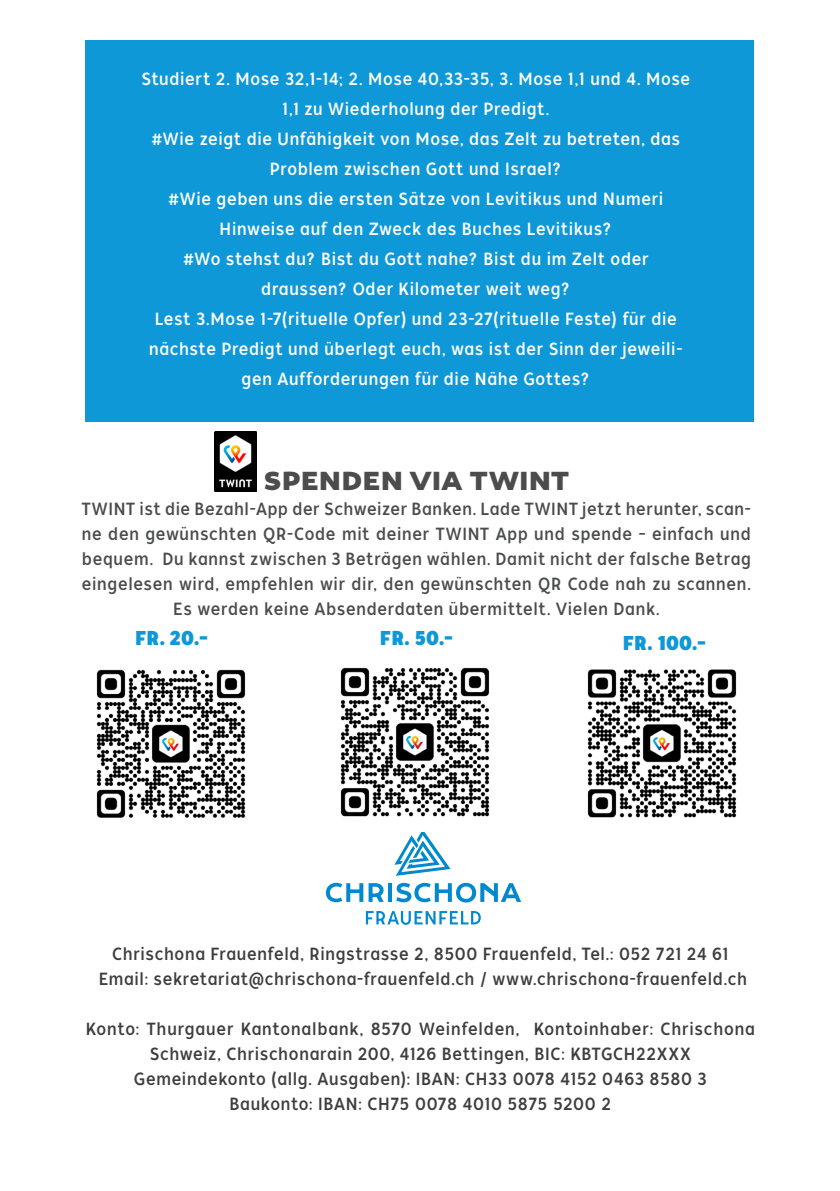
<style>
.page{position:relative;width:840px;height:1191px;background:#fff}
.page>*{position:absolute;margin:0;border:0;box-sizing:border-box;transform-origin:0 0}
.Subtitles{font:26px "Tide Sans 700 Mondo";letter-spacing:.03em;color:#4b4c4d}
.Predigt_Überschrift{font:20px "Tide Sans Cond 700 Mondo";letter-spacing:.04em;color:#0e98d7}
.Fleisstext_Blocksatz{font:17.6px/30px "Tide Sans Cond 400 Lil Dude";letter-spacing:.035em;color:#fff;text-align:center}
.Text_standart{font:17.6px/25px "Tide Sans Cond 400 Lil Dude";letter-spacing:.04em;color:#3e3e3f;text-align:center}
.Copy_Justified{font:17.6px/25px "Tide Sans Cond 400 Lil Dude";letter-spacing:.035em;color:#4b4c4d;text-align:center}
</style>
<div class="page">
<svg style="left:365px;top:911px;width:115px;height:13px"></svg>
<svg style="left:394px;top:832px;width:56px;height:44px"></svg>
<svg style="left:326px;top:882px;width:57px;height:20px"></svg>
<hr style="left:388px;top:883px;width:4px;height:19px;background:#0089cf">
<svg style="left:396px;top:882px;width:125px;height:20px"></svg>
<div style="left:86px;top:40px;width:667px;height:381px;background:#0e98d7"></div>
<img style="left:96px;top:669px;width:150px;height:149px">
<img style="left:340px;top:667px;width:150px;height:150px">
<img style="left:587px;top:669px;width:150px;height:149px">
<img style="left:214px;top:432px;width:43px;height:59px">
<p class="Fleisstext_Blocksatz" style="left:141px;top:64px;width:550px">Studiert 2. Mose 32,1-14; 2. Mose 40,33-35, 3. Mose 1,1 und 4. Mose<br>1,1 zu Wiederholung der Predigt.</p>
<p class="Fleisstext_Blocksatz" style="left:151px;top:124px;width:530px">#Wie zeigt die Unfähigkeit von Mose, das Zelt zu betreten, das<br>Problem zwischen Gott und Israel?</p>
<p class="Fleisstext_Blocksatz" style="left:168px;top:184px;width:496px">#Wie geben uns die ersten Sätze von Levitikus und Numeri<br>Hinweise auf den Zweck des Buches Levitikus?</p>
<p class="Fleisstext_Blocksatz" style="left:183px;top:244px;width:466px">#Wo stehst du? Bist du Gott nahe? Bist du im Zelt oder draussen? Oder Kilometer weit weg?</p>
<p class="Fleisstext_Blocksatz" style="left:149px;top:304px;width:534px">Lest 3.Mose 1-7(rituelle Opfer) und 23-27(rituelle Feste) für die nächste Predigt und überlegt euch, was ist der Sinn der jeweili&shy;gen Aufforderungen für die Nähe Gottes?</p>
<p class="Subtitles" style="left:264px;top:464px;width:306px">SPENDEN VIA TWINT</p>
<p class="Copy_Justified" style="left:82px;top:497px;width:670px">TWINT ist die Bezahl-App der Schweizer Banken. Lade TWINT jetzt herunter, scan&shy;ne den gewünschten QR-Code mit deiner TWINT App und spende – einfach und bequem. Du kannst zwischen 3 Beträgen wählen. Damit nicht der falsche Betrag eingelesen wird, empfehlen wir dir, den gewünschten QR Code nah zu scannen.<br>Es werden keine Absenderdaten übermittelt. Vielen Dank.</p>
<p class="Predigt_Überschrift" style="left:135px;top:625px;width:74px">FR. 20.–</p>
<p class="Predigt_Überschrift" style="left:380px;top:625px;width:74px">FR. 50.–</p>
<p class="Predigt_Überschrift" style="left:622px;top:630px;width:84px">FR. 100.–</p>
<p class="Text_standart" style="left:112px;top:942px;width:617px">Chrischona Frauenfeld, Ringstrasse 2, 8500 Frauenfeld, Tel.: 052 721 24 61</p>
<p class="Text_standart" style="left:99px;top:967px;width:649px">Email: sekretariat@chrischona-frauenfeld.ch / www.chrischona-frauenfeld.ch</p>
<p class="Text_standart" style="left:86px;top:1017px;width:670px">Konto: Thurgauer Kantonalbank, 8570 Weinfelden, Kontoinhaber: Chrischona<br>Schweiz, Chrischonarain 200, 4126 Bettingen, BIC: KBTGCH22XXX</p>
<p class="Text_standart" style="left:134px;top:1067px;width:574px">Gemeindekonto (allg. Ausgaben): IBAN: CH33 0078 4152 0463 8580 3</p>
<p class="Text_standart" style="left:229px;top:1092px;width:383px">Baukonto: IBAN: CH75 0078 4010 5875 5200 2</p>
</div>
